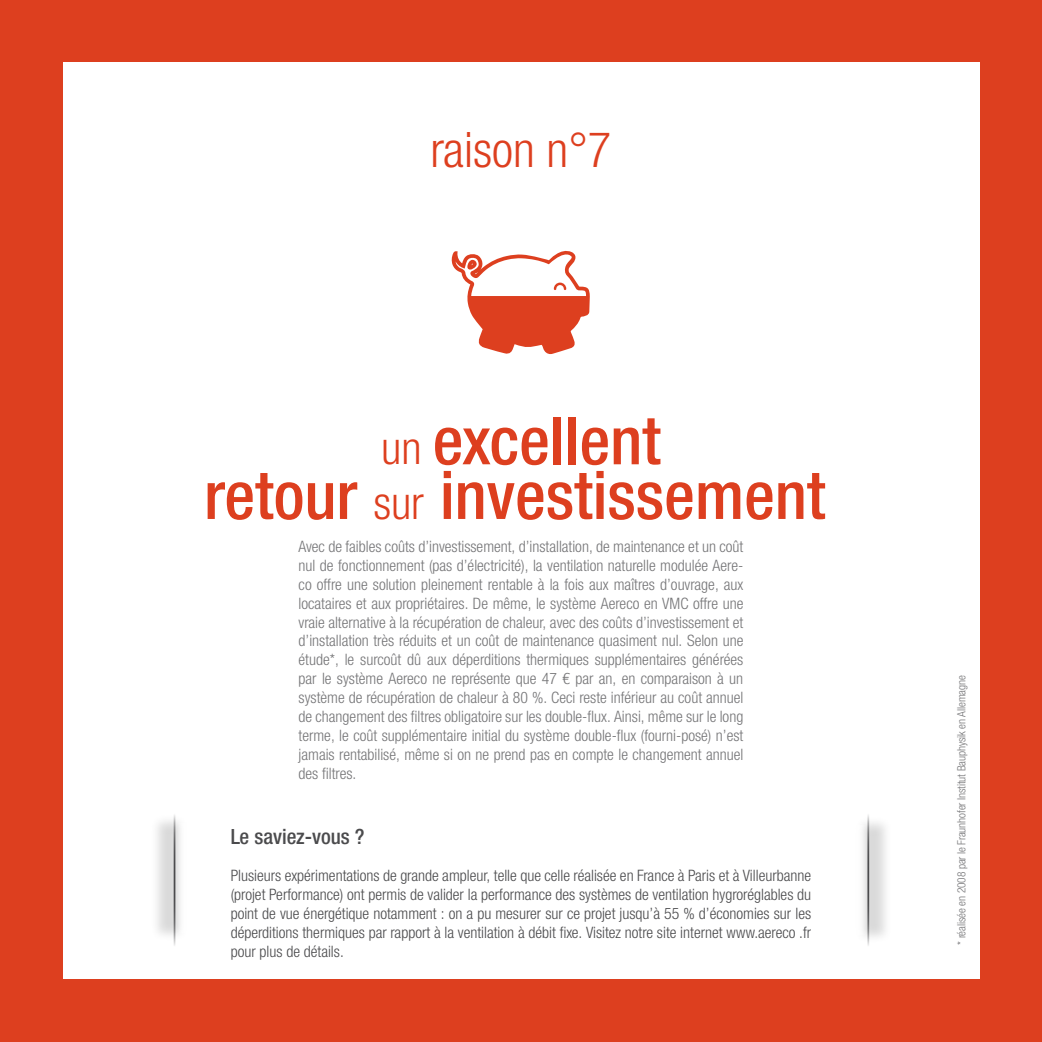
<style>
.page{position:relative;width:1042px;height:1042px;background:#dd3f1f}
.page>*{position:absolute;margin:0;border:0;box-sizing:border-box;transform-origin:0 0}
.t1{font:500 condensed 66.5px/54.6px "Helvetica Neue LTW1 G";color:#dd3f1f;text-align:center}
.t2{font:300 condensed 49px "Helvetica Neue LTW1 G";color:#dd3f1f}
.t3{font:500 condensed 21px "Helvetica Neue LTW1 G";color:#4b4b4d}
.t4{font:300 condensed 15.75px/18.9px "Helvetica Neue LTW1 G";color:#757577;text-align:justify}
.t5{font:300 condensed 15.75px/18.9px "Helvetica Neue LTW1 G";color:#4b4b4d;text-align:justify}
.t6{font:300 condensed 11.38px "Helvetica Neue LTW1 G";letter-spacing:-.01em;color:#757577}
.s1{font-weight:300;font-size:45.5px}
</style>
<div class="page">
<div style="left:63px;top:63px;width:916px;height:916px;background:#fff"></div>
<div style="left:150px;top:814px;width:39px;height:128px;background:#000;opacity:.15"></div>
<div style="left:177px;top:823px;width:20px;height:109px;background:#fff"></div>
<hr style="left:174px;top:813px;width:1px;height:134px;background:#4b4b4d">
<div style="left:854px;top:816px;width:39px;height:128px;background:#000;opacity:.15"></div>
<div style="left:846px;top:825px;width:20px;height:110px;background:#fff"></div>
<hr style="left:867px;top:813px;width:2px;height:134px;background:#4b4b4d">
<svg style="left:451px;top:250px;width:139px;height:105px"></svg>
<h2 class="t2" style="left:430px;top:121px;width:182px">raison n°7</h2>
<h1 class="t1" style="left:204px;top:413px;width:623px"><span class="s1">un</span> excellent<br>retour <span class="s1">sur</span> investissement</h1>
<p class="t4" style="left:299px;top:537px;width:446px">Avec de faibles coûts d’investissement, d’installation, de maintenance et un coût nul de fonctionnement (pas d’électricité), la ventilation naturelle modulée Aere&shy;co offre une solution pleinement rentable à la fois aux maîtres d’ouvrage, aux locataires et aux propriétaires. De même, le système Aereco en VMC offre une vraie alternative à la récupération de chaleur, avec des coûts d’investissement et d’installation très réduits et un coût de maintenance quasiment nul. Selon une étude*, le surcoût dû aux déperditions thermiques supplémentaires générées par le système Aereco ne représente que 47 € par an, en comparaison à un système de récupération de chaleur à 80 %. Ceci reste inférieur au coût annuel de changement des filtres obligatoire sur les double-flux. Ainsi, même sur le long terme, le coût supplémentaire initial du système double-flux (fourni-posé) n’est jamais rentabilisé, même si on ne prend pas en compte le changement annuel des filtres.</p>
<h3 class="t3" style="left:231px;top:823px;width:135px">Le saviez-vous ?</h3>
<p class="t5" style="left:231px;top:866px;width:582px">Plusieurs expérimentations de grande ampleur, telle que celle réalisée en France à Paris et à Villeurbanne (projet Performance) ont permis de valider la performance des systèmes de ventilation hygroréglables du point de vue énergétique notamment : on a pu mesurer sur ce projet jusqu’à 55 % d’économies sur les déperditions thermiques par rapport à la ventilation à débit fixe. Visitez notre site internet www.aereco .fr pour plus de détails.</p>
<p class="t6" style="left:955px;top:945px;width:271px;rotate:-90deg">* réalisée en 2008 par le Fraunhofer Institut Bauphysik en Allemagne</p>
</div>
